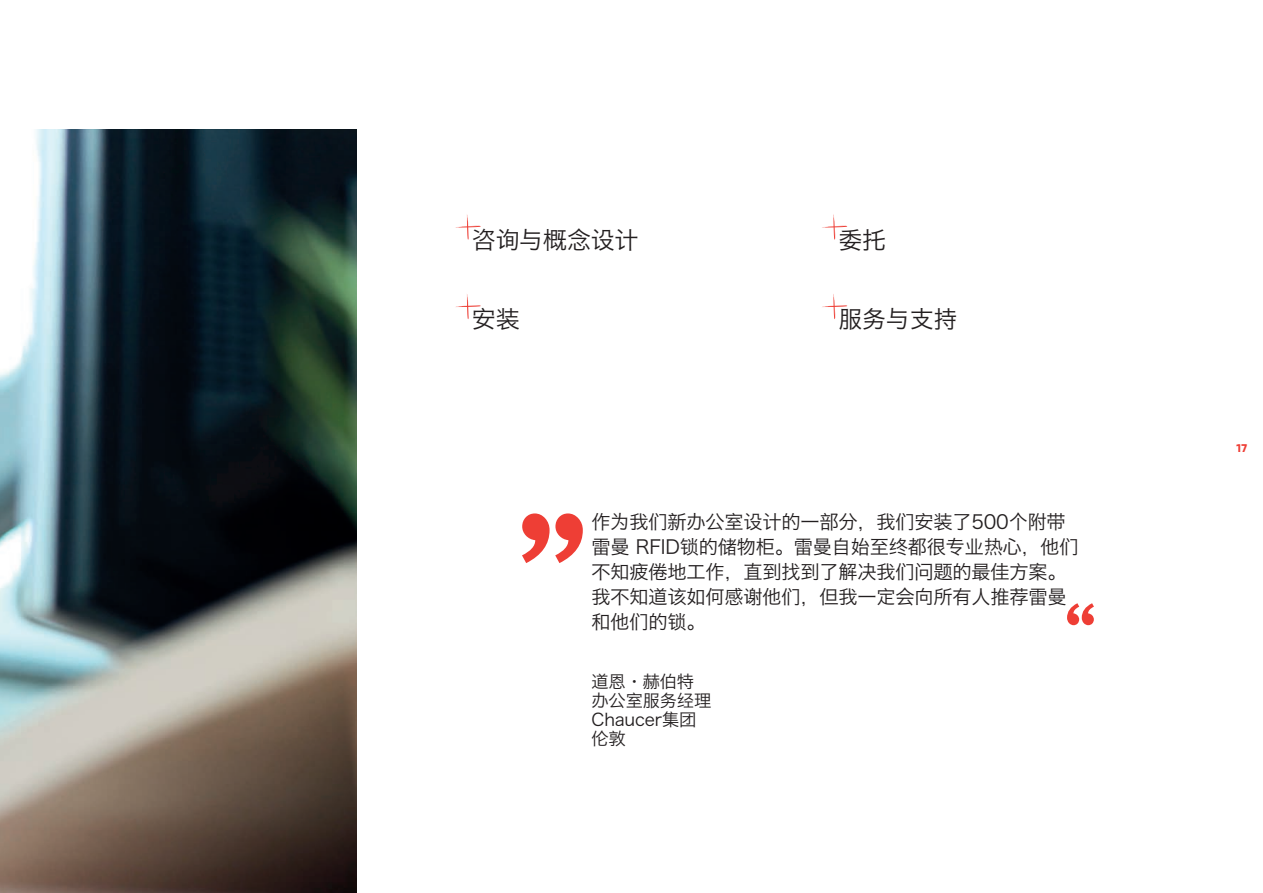
<style>
.page{position:relative;width:1263px;height:893px;background:#fff}
.page>*{position:absolute;margin:0;border:0;box-sizing:border-box;transform-origin:0 0}
.t1{font:24px "Hiragino Sans GB W3";letter-spacing:-.01em;color:#231f20}
.t2{font:19.2px/24.9px "Hiragino Sans GB W3";letter-spacing:-.01em;color:#231f20}
.t3{font:17.25px/19.2px "Hiragino Sans GB W3";letter-spacing:-.01em;color:#231f20}
.t4{font:700 13.5px "Grold";color:#ee3e35}
</style>
<div class="page">
<img style="left:0;top:129px;width:356px;height:764px">
<svg style="left:822px;top:214px;width:26px;height:26px"></svg>
<svg style="left:822px;top:294px;width:26px;height:25px"></svg>
<svg style="left:455px;top:214px;width:26px;height:26px"></svg>
<svg style="left:456px;top:294px;width:25px;height:25px"></svg>
<svg style="left:522px;top:513px;width:61px;height:50px"></svg>
<svg style="left:1067px;top:603px;width:27px;height:22px"></svg>
<p class="t1" style="left:472px;top:225px;width:168px">咨询与概念设计</p>
<p class="t1" style="left:472px;top:305px;width:49px">安装</p>
<p class="t1" style="left:838px;top:225px;width:49px">委托</p>
<p class="t1" style="left:838px;top:305px;width:121px">服务与支持</p>
<p class="t2" style="left:591px;top:509px;width:489px">作为我们新办公室设计的一部分，我们安装了500个附带雷曼 RFID锁的储物柜。雷曼自始至终都很专业热心，他们不知疲倦地工作，直到找到了解决我们问题的最佳方案。我不知道该如何感谢他们，但我一定会向所有人推荐雷曼和他们的锁。</p>
<p class="t3" style="left:591px;top:671px;width:121px">道恩·赫伯特办公室服务经理<br>Chaucer集团伦敦</p>
<p class="t4" style="left:1236px;top:440px;width:12px">17</p>
</div>
